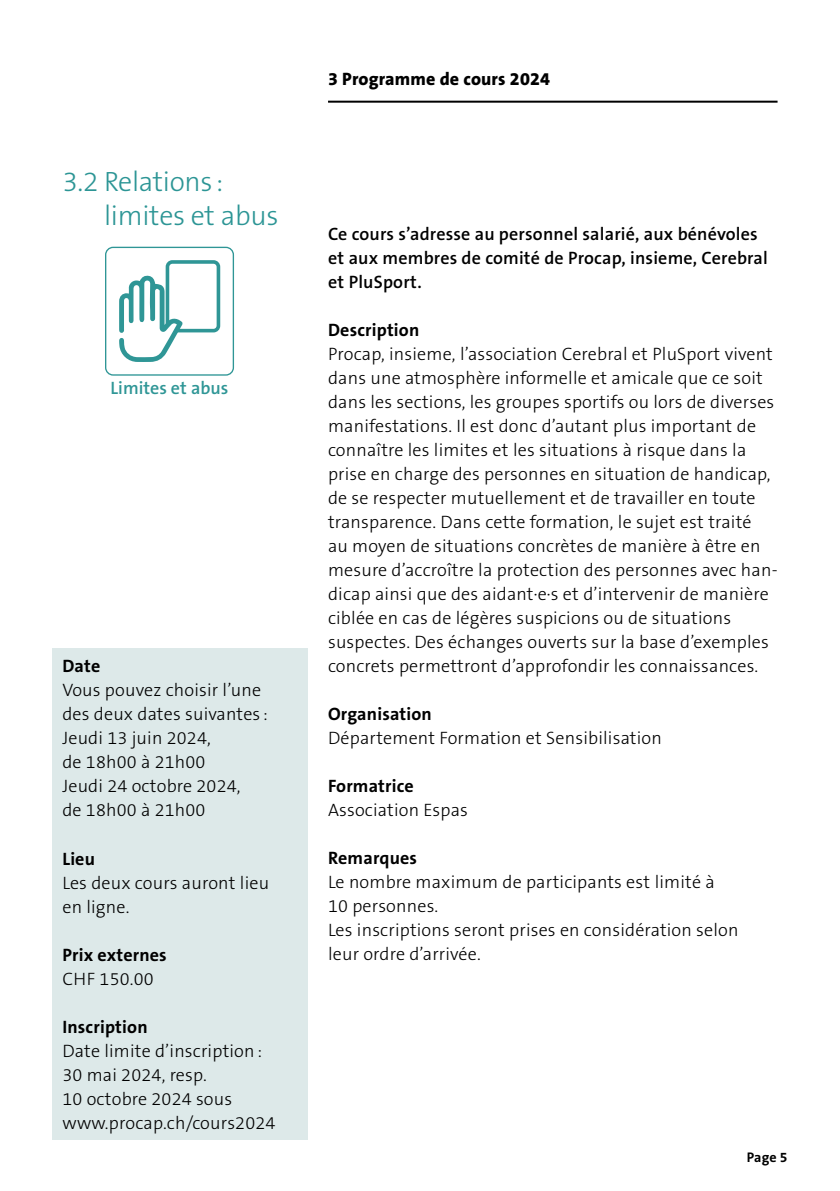
<style>
.page{position:relative;width:840px;height:1191px;background:#fff}
.page>*{position:absolute;margin:0;border:0;box-sizing:border-box;transform-origin:0 0}
.Titel_Nummern_4_1_fa{font:300 28px/34px "The Sans B3";letter-spacing:-.01em;color:#2c9595}
.Fliesstext_B3_12P_oh{font:300 18px/24px "The Sans B3";letter-spacing:.01em;color:#000}
.Fliesstext_B3_12P_oh-2{font:600 18px/24px "The Sans B6";letter-spacing:.01em;color:#000}
.Fliesstext_Titel_H2{font:700 18px "The Sans B7";letter-spacing:.01em;color:#000}
.t1{font:800 18px "The Sans B8";letter-spacing:.01em;color:#000}
.t2{font:600 18px "The Sans B6";color:#2f9696}
.t3{font:700 14px "The Sans B7";color:#000}
</style>
<div class="page">
<div style="left:52px;top:648px;width:256px;height:491px;background:#dde9e9"></div>
<div style="left:105px;top:247px;width:129px;height:129px;border:1px solid #2f9696;border-radius:7px"></div>
<svg style="left:119px;top:260px;width:102px;height:102px"></svg>
<hr style="left:328px;top:101px;width:449px;height:2px;background:#000">
<h1 class="Titel_Nummern_4_1_fa" style="left:104px;top:165px;width:176px;text-indent:-42px">3.2 Relations: limites et abus</h1>
<p class="t2" style="left:110px;top:378px;width:119px">Limites et abus</p>
<h2 class="Fliesstext_Titel_H2" style="left:62px;top:657px;width:39px">Date</h2>
<p class="Fliesstext_B3_12P_oh" style="left:62px;top:679px;width:207px">Vous pouvez choisir l’une des deux dates suivantes :<br>Jeudi 13 juin 2024,<br>de 18h00 à 21h00<br>Jeudi 24 octobre 2024,<br>de 18h00 à 21h00</p>
<h2 class="Fliesstext_Titel_H2" style="left:62px;top:849px;width:34px">Lieu</h2>
<p class="Fliesstext_B3_12P_oh" style="left:62px;top:871px;width:208px">Les deux cours auront lieu en ligne.</p>
<h2 class="Fliesstext_Titel_H2" style="left:62px;top:945px;width:106px">Prix externes</h2>
<p class="Fliesstext_B3_12P_oh" style="left:62px;top:967px;width:93px">CHF 150.00</p>
<h2 class="Fliesstext_Titel_H2" style="left:62px;top:1017px;width:87px">Inscription</h2>
<p class="Fliesstext_B3_12P_oh" style="left:62px;top:1039px;width:214px">Date limite d’inscription :<br>30 mai 2024, resp.<br>10 octobre 2024 sous www.procap.ch/cours2024</p>
<p class="t1" style="left:328px;top:69px;width:223px">3 Programme de cours 2024</p>
<p class="Fliesstext_B3_12P_oh-2" style="left:328px;top:222px;width:441px">Ce cours s’adresse au personnel salarié, aux bénévoles et aux membres de comité de Procap, insieme, Cerebral et PluSport.</p>
<h2 class="Fliesstext_Titel_H2" style="left:328px;top:320px;width:93px">Description</h2>
<p class="Fliesstext_B3_12P_oh" style="left:328px;top:343px;width:451px">Procap, insieme, l’association Cerebral et PluSport vivent dans une atmosphère informelle et amicale que ce soit dans les sections, les groupes sportifs ou lors de diverses manifestations. Il est donc d’autant plus important de connaître les limites et les situations à risque dans la prise en charge des personnes en situation de handicap, de se respecter mutuellement et de travailler en toute transparence. Dans cette formation, le sujet est traité<br>au moyen de situations concrètes de manière à être en mesure d’accroître la protection des personnes avec han&shy;dicap ainsi que des aidant·e·s et d’intervenir de manière ciblée en cas de légères suspicions ou de situations suspectes. Des échanges ouverts sur la base d’exemples concrets permettront d’approfondir les connaissances.</p>
<h2 class="Fliesstext_Titel_H2" style="left:328px;top:704px;width:105px">Organisation</h2>
<p class="Fliesstext_B3_12P_oh" style="left:328px;top:727px;width:335px">Département Formation et Sensibilisation</p>
<h2 class="Fliesstext_Titel_H2" style="left:328px;top:776px;width:87px">Formatrice</h2>
<p class="Fliesstext_B3_12P_oh" style="left:328px;top:799px;width:141px">Association Espas</p>
<h2 class="Fliesstext_Titel_H2" style="left:328px;top:848px;width:90px">Remarques</h2>
<p class="Fliesstext_B3_12P_oh" style="left:328px;top:871px;width:412px">Le nombre maximum de participants est limité à 10 personnes.<br>Les inscriptions seront prises en considération selon leur ordre d’arrivée.</p>
<p class="t3" style="left:746px;top:1149px;width:42px">Page 5</p>
</div>
